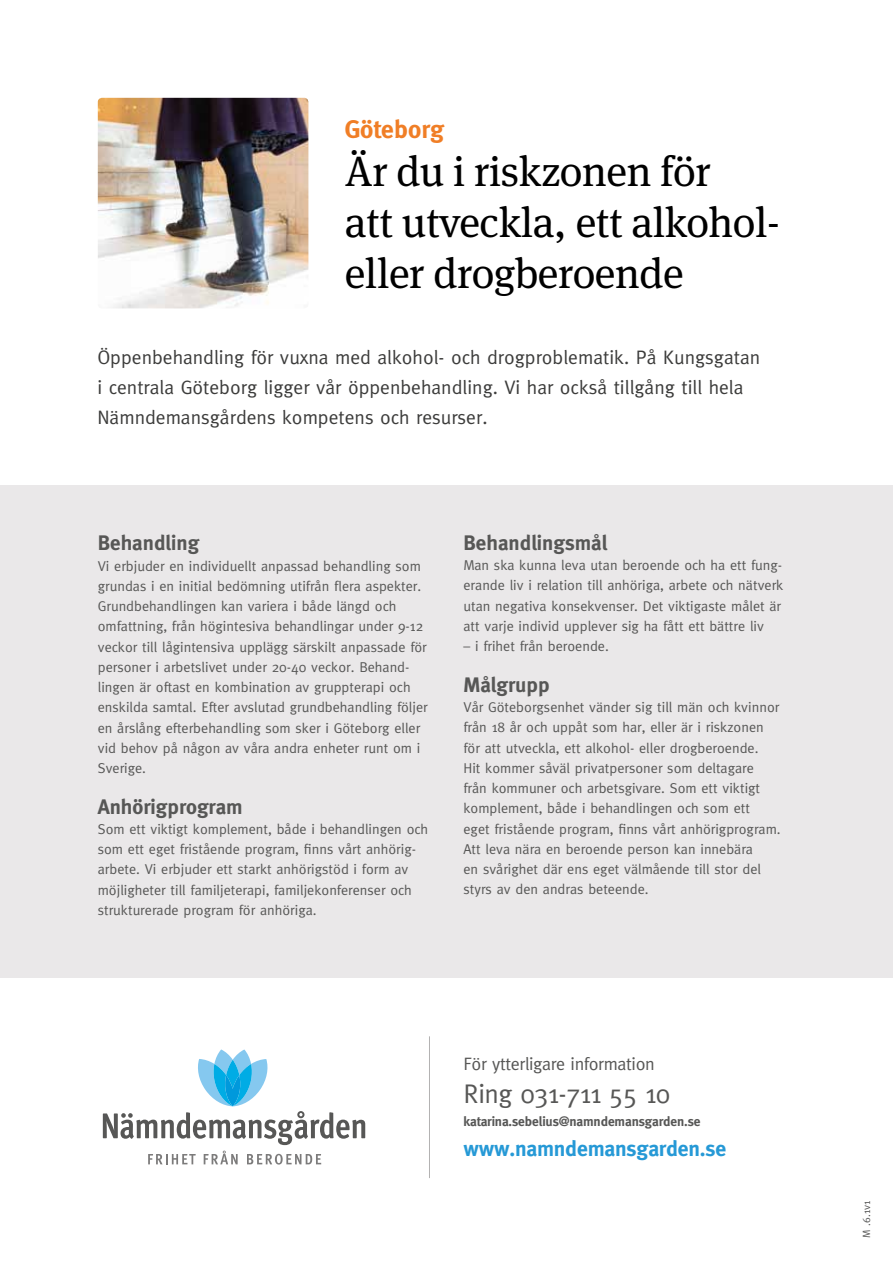
<style>
.page{position:relative;width:893px;height:1263px;background:#fff}
.page>*{position:absolute;margin:0;border:0;box-sizing:border-box;transform-origin:0 0}
.t1{font:42.6px/50.8px "Meta Serif OT";letter-spacing:-.01em;color:#000}
.t2{font:27px "Meta";letter-spacing:-.02em;color:#575756}
.t3{font:700 25.5px "Meta";color:#f07e26}
.t4{font:700 21.75px "Meta";letter-spacing:-.01em;color:#2699d6}
.t5{font:700 21px "Meta";color:#575756}
.t6{font:19.5px/30px "Meta";color:#3c3c3b}
.t7{font:18px "Meta";letter-spacing:-.02em;color:#575756}
.t8{font:14.25px/20.2px "Meta";color:#575756}
.t9{font:700 13.5px "Meta";letter-spacing:-.01em;color:#575756}
.t10{font:10.5px "Meta";color:#575756}
</style>
<div class="page">
<div style="left:0;top:486px;width:893px;height:492px;background:#eae8e9"></div>
<hr style="left:429px;top:1036px;width:1px;height:142px;background:#b3b2b2">
<svg style="left:103px;top:1049px;width:262px;height:115px"></svg>
<img style="left:98px;top:98px;width:210px;height:210px">
<h3 class="t3" style="left:345px;top:115px;width:101px">Göteborg</h3>
<h1 class="t1" style="left:345px;top:146px;width:437px">Är du i riskzonen för<br>att utveckla, ett alkohol&shy;eller drogberoende</h1>
<h3 class="t6" style="left:97px;top:342px;width:664px">Öppenbehandling för vuxna med alkohol- och drogproblematik. På Kungsgatan i centrala Göteborg ligger vår öppenbehandling. Vi har också tillgång till hela<br>Nämndemansgårdens kompetens och resurser.</h3>
<h3 class="t5" style="left:98px;top:531px;width:103px">Behandling</h3>
<p class="t8" style="left:98px;top:555px;width:331px">Vi erbjuder en individuellt anpassad behandling som grundas i en initial bedömning utifrån flera aspekter.<br>Grundbehandlingen kan variera i både längd och omfattning, från högintesiva behandlingar under 9-12 veckor till lågintensiva upplägg särskilt anpassade för personer i arbetslivet under 20-40 veckor. Behand&shy;lingen är oftast en kombination av gruppterapi och enskilda samtal. Efter avslutad grundbehandling följer en årslång efterbehandling som sker i Göteborg eller vid behov på någon av våra andra enheter runt om i Sverige.</p>
<h3 class="t5" style="left:98px;top:794px;width:146px">Anhörigprogram</h3>
<p class="t8" style="left:98px;top:819px;width:332px">Som ett viktigt komplement, både i behandlingen och som ett eget fristående program, finns vårt anhörig&shy;arbete. Vi erbjuder ett starkt anhörigstöd i form av möjligheter till familjeterapi, familjekonferenser och strukturerade program för anhöriga.</p>
<h3 class="t5" style="left:463px;top:530px;width:145px">Behandlingsmål</h3>
<p class="t8" style="left:463px;top:555px;width:321px">Man ska kunna leva utan beroende och ha ett fung&shy;erande liv i relation till anhöriga, arbete och nätverk utan negativa konsekvenser. Det viktigaste målet är att varje individ upplever sig ha fått ett bättre liv</p>
<p class="t8" style="left:463px;top:636px;width:147px">– i frihet från beroende.</p>
<h3 class="t5" style="left:463px;top:672px;width:88px">Målgrupp</h3>
<p class="t8" style="left:463px;top:697px;width:319px">Vår Göteborgsenhet vänder sig till män och kvinnor från 18 år och uppåt som har, eller är i riskzonen för att utveckla, ett alkohol- eller drogberoende.<br>Hit kommer såväl privatpersoner som deltagare från kommuner och arbetsgivare. Som ett viktigt komplement, både i behandlingen och som ett<br>eget fristående program, finns vårt anhörigprogram.<br>Att leva nära en beroende person kan innebära<br>en svårighet där ens eget välmående till stor del styrs av den andras beteende.</p>
<p class="t7" style="left:463px;top:1053px;width:193px">För ytterligare information</p>
<h2 class="t2" style="left:463px;top:1078px;width:208px">Ring 031-711 55 10</h2>
<p class="t9" style="left:463px;top:1114px;width:239px">katarina.sebelius@namndemansgarden.se</p>
<h3 class="t4" style="left:463px;top:1136px;width:264px">www.namndemansgarden.se</h3>
<p class="t10" style="left:860px;top:1238px;width:40px;rotate:-90deg">M .6.1v1</p>
</div>
